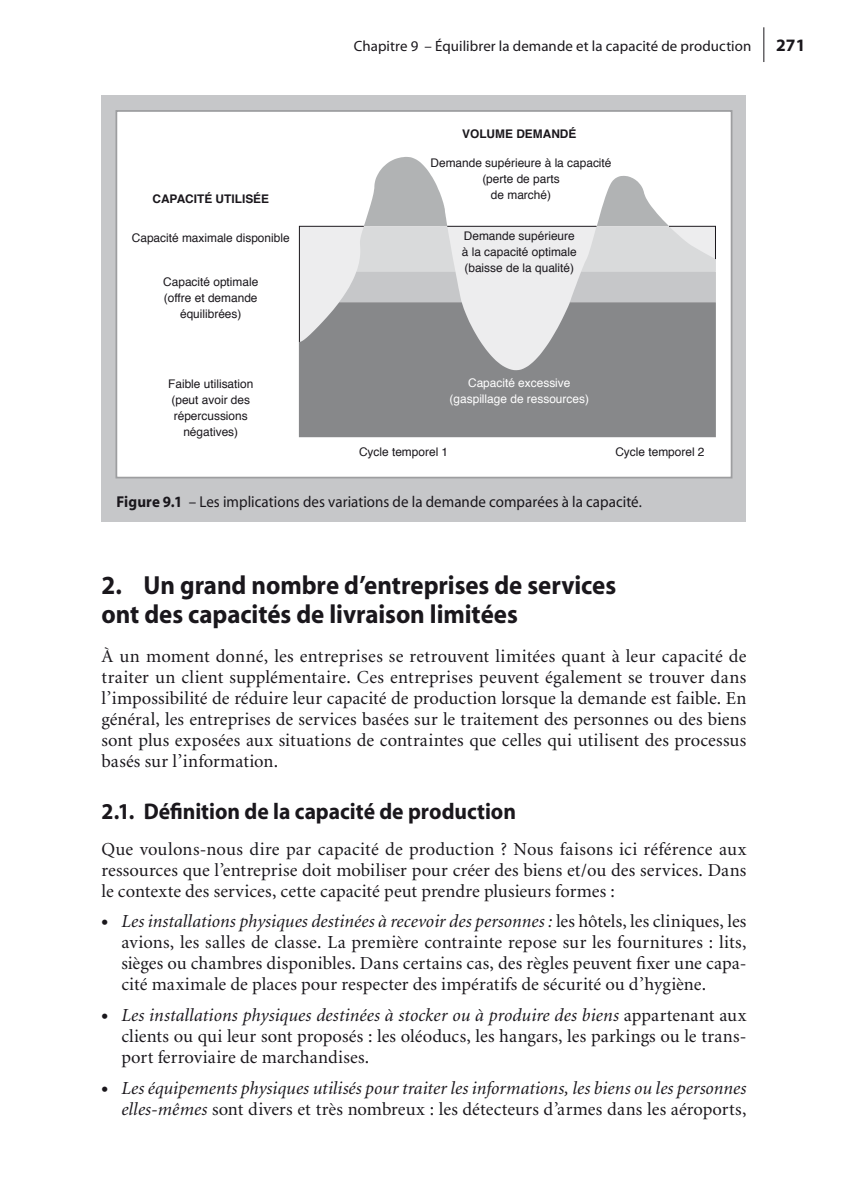
<style>
.page{position:relative;width:847px;height:1194px;background:#fff}
.page>*{position:absolute;margin:0;border:0;box-sizing:border-box;transform-origin:0 0}
.t1{font:700 26.25px/29.8px "Myriad";letter-spacing:-.005em;color:#1a171c;scale:.95 1}
.t2{font:700 22.75px "Myriad";color:#1a171c;scale:.95 1}
.t3{font:18.38px/21px "Minion";letter-spacing:.005em;color:#1a171c;text-align:justify}
.t4{font:italic 18.38px/21px "Minion";letter-spacing:.005em;color:#1a171c;text-align:right}
.t5{font:700 17.5px "Myriad Pro";color:#1a171c}
.t6{font:15.75px "Myriad";letter-spacing:.005em;color:#1a171c;scale:.95 1}
.t7{font:14.88px "Myriad";letter-spacing:.005em;color:#1a171c}
.t8{font:11.9px/16.1px "Helvetica";color:#1a171c;text-align:center}
.t9{font:11.9px/16.1px "Helvetica";color:#fff;text-align:center}
.t10{font:700 11.9px "Helvetica";color:#1a171c}
.s1{font-weight:700}
.s2{font-family:"Myriad Pro";font-weight:900}
.s3{font-style:italic}
.s4{font-family:"Myriad Pro";font-weight:900;font-style:normal}
.s5{font-style:normal}
</style>
<div class="page">
<hr style="left:763px;top:27px;width:1px;height:35px;background:#1a171c">
<div style="left:101px;top:95px;width:645px;height:427px;background:#c6c7c9"></div>
<div style="left:116px;top:111px;width:615px;height:367px;background:#fff"></div>
<div style="left:299px;top:343px;width:417px;height:94px;background:#87888a"></div>
<svg style="left:299px;top:157px;width:417px;height:186px"></svg>
<hr style="left:447px;top:226px;width:149px;height:1px;background:#1a171c">
<div style="left:115px;top:110px;width:617px;height:368px;border:2px solid #9d9ea0"></div>
<p class="t7" style="left:354px;top:38px;width:399px">Chapitre 9 – Équilibrer la demande et la capacité de production</p>
<p class="t5" style="left:776px;top:33px;width:31px">271</p>
<p class="t10" style="left:152px;top:189px;width:118px">CAPACITÉ UTILISÉE</p>
<p class="t8" style="left:132px;top:231px;width:159px">Capacité maximale disponible</p>
<p class="t8" style="left:163px;top:274px;width:97px">Capacité optimale (offre et demande équilibrées)</p>
<p class="t8" style="left:168px;top:376px;width:87px">Faible utilisation (peut avoir des répercussions négatives)</p>
<p class="t10" style="left:462px;top:124px;width:116px">VOLUME DEMANDÉ</p>
<p class="t8" style="left:430px;top:155px;width:182px">Demande supérieure à la capacité (perte de parts<br>de marché)</p>
<p class="t8" style="left:462px;top:228px;width:116px;text-align:left">Demande supérieure à la capacité optimale (baisse de la qualité)</p>
<p class="t9" style="left:450px;top:375px;width:141px">Capacité excessive (gaspillage de ressources)</p>
<p class="t8" style="left:359px;top:444px;width:91px">Cycle temporel 1</p>
<p class="t8" style="left:615px;top:444px;width:91px">Cycle temporel 2</p>
<p class="t6" style="left:116px;top:494px;width:555px"><span class="s1">Figure 9.1</span> – Les implications des variations de la demande comparées à la capacité.</p>
<h1 class="t1" style="left:101px;top:571px;width:543px">2. Un grand nombre d’entreprises de services ont des capacités de livraison limitées</h1>
<p class="t3" style="left:101px;top:646px;width:646px">À un moment donné, les entreprises se retrouvent limitées quant à leur capacité de traiter un client supplémentaire. Ces entreprises peuvent également se trouver dans l’impossibilité de réduire leur capacité de production lorsque la demande est faible. En général, les entreprises de services basées sur le traitement des personnes ou des biens sont plus exposées aux situations de contraintes que celles qui utilisent des processus basés sur l’information.</p>
<p class="t2" style="left:101px;top:799px;width:438px">2.1. Définition de la capacité de production</p>
<p class="t3" style="left:101px;top:839px;width:646px">Que voulons-nous dire par capacité de production ? Nous faisons ici référence aux ressources que l’entreprise doit mobiliser pour créer des biens et/ou des services. Dans le contexte des services, cette capacité peut prendre plusieurs formes :</p>
<p class="t3" style="left:121px;top:912px;width:627px;text-indent:-20px"><span class="s2">•</span> <span class="s3">Les installations physiques destinées à recevoir des personnes :</span> les hôtels, les cliniques, les avions, les salles de classe. La première contrainte repose sur les fournitures : lits, sièges ou chambres disponibles. Dans certains cas, des règles peuvent fixer une capa&shy;cité maximale de places pour respecter des impératifs de sécurité ou d’hygiène.</p>
<p class="t3" style="left:121px;top:1006px;width:627px;text-indent:-20px"><span class="s2">•</span> <span class="s3">Les installations physiques destinées à stocker ou à produire des biens</span> appartenant aux clients ou qui leur sont proposés : les oléoducs, les hangars, les parkings ou le trans&shy;port ferroviaire de marchandises.</p>
<p class="t4" style="left:101px;top:1078px;width:646px"><span class="s4">•</span> Les équipements physiques utilisés pour traiter les informations, les biens ou les personnes elles-mêmes <span class="s5">sont divers et très nombreux : les détecteurs d’armes dans les aéroports,</span></p>
</div>
